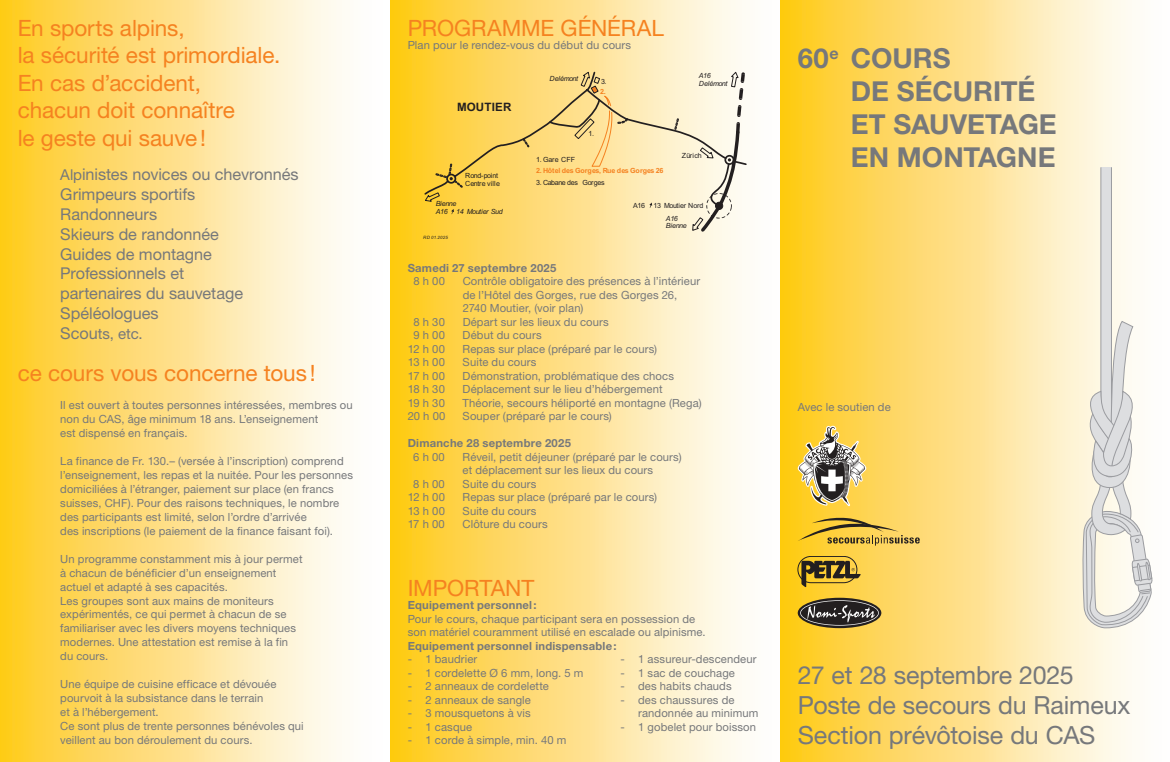
<style>
.page{position:relative;width:1170px;height:762px;background:#fff}
.page>*{position:absolute;margin:0;border:0;box-sizing:border-box;transform-origin:0 0}
.t1{font:700 27.5px/33px "Helvetica Neue";color:#76787b}
.t2{font:25px/30px "Helvetica Neue";letter-spacing:-.005em;color:#76787b}
.t3{font:22.5px/27.5px "Helvetica Neue";letter-spacing:-.005em;color:#f58220}
.t4{font:16.25px/20px "Helvetica Neue";letter-spacing:-.005em;color:#76787b}
.t5{font:15px "Helvetica Neue";color:#76787b}
.t6{font:700 11.5px "Arial";letter-spacing:.015em;color:#231f20}
.t7{font:11.25px/14px "Helvetica Neue";letter-spacing:.01em;color:#76787b}
.t8{font:700 11.25px "Helvetica Neue";letter-spacing:.02em;color:#76787b}
.t9{font:7.12px "Arial";letter-spacing:-.055em;color:#231f20}
.t10{font:italic 7.12px/8px "Arial";letter-spacing:-.06em;color:#231f20}
.t11{font:700 7.12px "Arial";letter-spacing:-.015em;color:#f58220}
.t12{font:7.12px/8px "Arial";letter-spacing:-.015em;color:#231f20}
.t13{font:italic 4.5px "Arial";letter-spacing:.04em;color:#231f20}
.s1{font-size:15px}
.s2{font-size:16.25px}
</style>
<div class="page">
<div style="left:0;top:0;width:390px;height:762px;background:linear-gradient(to right,#ffc922,#feffff)"></div>
<div style="left:390px;top:0;width:400px;height:762px;background:linear-gradient(to right,#ffc819,#feffff)"></div>
<div style="left:780px;top:0;width:389px;height:762px;background:linear-gradient(to right,#fec719,#feffff)"></div>
<div style="left:1100px;top:167px;width:11px;height:259px;background:#dddee0"></div>
<div style="left:1100px;top:167px;width:11px;height:259px;border:1px solid #9b9ca0"></div>
<svg style="left:1082px;top:321px;width:70px;height:307px"></svg>
<svg style="left:797px;top:426px;width:69px;height:80px;background:#c4af6c"></svg>
<svg style="left:797px;top:518px;width:122px;height:27px;background:#d4b042"></svg>
<svg style="left:801px;top:561px;width:59px;height:26px"></svg>
<div style="left:797px;top:556px;width:60px;height:27px;border:1px solid #231f20;border-radius:13px"></div>
<svg style="left:423px;top:72px;width:323px;height:163px;background:#f7dc8f"></svg>
<svg style="left:797px;top:598px;width:84px;height:30px"></svg>
<svg style="left:800px;top:600px;width:78px;height:25px;background:#5b5447"></svg>
<h3 class="t3" style="left:18px;top:14px;width:264px">En sports alpins,<br>la sécurité est primordiale.<br>En cas d’accident,<br>chacun doit connaître<br>le geste qui sauve!</h3>
<h3 class="t4" style="left:60px;top:164px;width:240px"><span class="s1">Alp</span>inistes novices ou chevronnés<br>Grimpeurs sportifs<br>Randonneurs<br>Skieurs de randonnée<br>Guides de montagne<br>Professionnels et<br>partenaires du sauvetage<br>Spéléologues</h3>
<h3 class="t5" style="left:60px;top:325px;width:84px"><span class="s2">Scou</span>ts, etc.</h3>
<h3 class="t3" style="left:18px;top:359px;width:299px">ce cours vous concerne tous !</h3>
<p class="t7" style="left:60px;top:398px;width:294px">Il est ouvert à toutes personnes intéressées, membres ou non du CAS, âge minimum 18 ans. L’enseignement<br>est dispensé en français.</p>
<p class="t7" style="left:60px;top:453px;width:294px">La finance de Fr. 130.– (versée à l’inscription) comprend l’enseignement, les repas et la nuitée. Pour les personnes domiciliées à l’étranger, paiement sur place (en francs suisses, CHF). Pour des raisons techniques, le nombre des participants est limité, selon l’ordre d’arrivée<br>des inscriptions (le paiement de la finance faisant foi).</p>
<p class="t7" style="left:60px;top:551px;width:244px">Un programme constamment mis à jour permet à chacun de bénéficier d’un enseignement actuel et adapté à ses capacités.<br>Les groupes sont aux mains de moniteurs expérimentés, ce qui permet à chacun de se familiariser avec les divers moyens techniques modernes. Une attestation est remise à la fin du cours.</p>
<p class="t7" style="left:60px;top:677px;width:245px">Une équipe de cuisine efficace et dévouée pourvoit à la subsistance dans le terrain<br>et à l’hébergement.<br>Ce sont plus de trente personnes bénévoles qui veillent au bon déroulement du cours.</p>
<h3 class="t3" style="left:407px;top:14px;width:257px">PROGRAMME GÉNÉRAL</h3>
<p class="t7" style="left:407px;top:38px;width:225px">Plan pour le rendez-vous du début du cours</p>
<p class="t6" style="left:457px;top:100px;width:56px">MOUTIER</p>
<p class="t12" style="left:465px;top:171px;width:36px">Rond-point<br>Centre ville</p>
<p class="t10" style="left:549px;top:75px;width:30px">Delémont</p>
<p class="t9" style="left:601px;top:76px;width:7px">3.</p>
<p class="t11" style="left:600px;top:87px;width:7px">2.</p>
<p class="t9" style="left:588px;top:129px;width:7px">1.</p>
<p class="t9" style="left:536px;top:154px;width:40px">1. Gare CFF</p>
<p class="t11" style="left:536px;top:166px;width:129px">2. Hôtel des Gorges, Rue des Gorges 26</p>
<p class="t9" style="left:536px;top:177px;width:70px">3. Cabane des Gorges</p>
<p class="t10" style="left:698px;top:71px;width:30px">A16<br>Delémont</p>
<p class="t9" style="left:682px;top:151px;width:21px">Zürich</p>
<p class="t10" style="left:435px;top:200px;width:22px">Bienne</p>
<p class="t9" style="left:633px;top:200px;width:72px">A16 13 Moutier Nord</p>
<p class="t10" style="left:435px;top:208px;width:68px">A16 14 Moutier Sud</p>
<p class="t13" style="left:423px;top:234px;width:26px">RD 01.2025</p>
<p class="t10" style="left:666px;top:215px;width:22px;line-height:7.1px">A16<br>Bienne</p>
<p class="t8" style="left:407px;top:261px;width:150px">Samedi 27 septembre 2025</p>
<p class="t7" style="left:413px;top:274px;width:33px">8 h 00</p>
<p class="t7" style="left:462px;top:274px;width:239px;line-height:13.5px">Contrôle obligatoire des présences à l’intérieur de l’Hôtel des Gorges, rue des Gorges 26,<br>2740 Moutier, (voir plan)</p>
<p class="t7" style="left:413px;top:314px;width:33px">8 h 30</p>
<p class="t7" style="left:462px;top:314px;width:148px">Départ sur les lieux du cours</p>
<p class="t7" style="left:413px;top:328px;width:33px">9 h 00</p>
<p class="t7" style="left:462px;top:328px;width:80px">Début du cours</p>
<p class="t7" style="left:407px;top:341px;width:39px">12 h 00</p>
<p class="t7" style="left:462px;top:341px;width:196px">Repas sur place (préparé par le cours)</p>
<p class="t7" style="left:407px;top:355px;width:39px">13 h 00</p>
<p class="t7" style="left:462px;top:355px;width:75px">Suite du cours</p>
<p class="t7" style="left:408px;top:368px;width:39px">17 h 00</p>
<p class="t7" style="left:462px;top:368px;width:213px">Démonstration, problématique des chocs</p>
<p class="t7" style="left:408px;top:382px;width:39px">18 h 30</p>
<p class="t7" style="left:462px;top:382px;width:201px">Déplacement sur le lieu d’hébergement</p>
<p class="t7" style="left:407px;top:395px;width:39px">19 h 30</p>
<p class="t7" style="left:462px;top:395px;width:240px">Théorie, secours héliporté en montagne (Rega)</p>
<p class="t7" style="left:407px;top:409px;width:39px">20 h 00</p>
<p class="t7" style="left:462px;top:409px;width:151px">Souper (préparé par le cours)</p>
<p class="t8" style="left:407px;top:436px;width:165px">Dimanche 28 septembre 2025</p>
<p class="t7" style="left:413px;top:449px;width:33px">6 h 00</p>
<p class="t7" style="left:462px;top:450px;width:220px;line-height:13.5px">Réveil, petit déjeuner (préparé par le cours) et déplacement sur les lieux du cours</p>
<p class="t7" style="left:413px;top:476px;width:33px">8 h 00</p>
<p class="t7" style="left:462px;top:476px;width:75px">Suite du cours</p>
<p class="t7" style="left:407px;top:490px;width:39px">12 h 00</p>
<p class="t7" style="left:462px;top:490px;width:196px">Repas sur place (préparé par le cours)</p>
<p class="t7" style="left:407px;top:503px;width:39px">13 h 00</p>
<p class="t7" style="left:462px;top:503px;width:75px">Suite du cours</p>
<p class="t7" style="left:408px;top:517px;width:39px">17 h 00</p>
<p class="t7" style="left:462px;top:517px;width:87px">Clôture du cours</p>
<h3 class="t3" style="left:407px;top:573px;width:128px">IMPORTANT</h3>
<p class="t8" style="left:407px;top:598px;width:130px">Equipement personnel:</p>
<p class="t7" style="left:407px;top:612px;width:299px;line-height:13.5px">Pour le cours, chaque participant sera en possession de son matériel couramment utilisé en escalade ou alpinisme.</p>
<p class="t8" style="left:407px;top:639px;width:210px">Equipement personnel indispensable:</p>
<p class="t7" style="left:407px;top:652px;width:71px">- 1 baudrier</p>
<p class="t7" style="left:620px;top:652px;width:138px">- 1 assureur-descendeur</p>
<p class="t7" style="left:407px;top:665px;width:177px">- 1 cordelette Ø 6 mm, long. 5 m</p>
<p class="t7" style="left:620px;top:665px;width:116px">- 1 sac de couchage</p>
<p class="t7" style="left:408px;top:679px;width:143px">- 2 anneaux de cordelette</p>
<p class="t7" style="left:620px;top:679px;width:113px">- des habits chauds</p>
<p class="t7" style="left:408px;top:692px;width:125px">- 2 anneaux de sangle</p>
<p class="t7" style="left:620px;top:692px;width:115px">- des chaussures de</p>
<p class="t7" style="left:408px;top:706px;width:124px">- 3 mousquetons à vis</p>
<p class="t7" style="left:638px;top:706px;width:122px">randonnée au minimum</p>
<p class="t7" style="left:408px;top:719px;width:66px">- 1 casque</p>
<p class="t7" style="left:620px;top:719px;width:137px">- 1 gobelet pour boisson</p>
<p class="t7" style="left:408px;top:733px;width:160px">- 1 corde à simple, min. 40 m</p>
<h1 class="t1" style="left:850px;top:41px;width:207px;text-indent:-53px">60<sup>e</sup> COURS<br>DE SÉCURITÉ<br>ET SAUVETAGE<br>EN MONTAGNE</h1>
<p class="t7" style="left:797px;top:400px;width:94px">Avec le soutien de</p>
<h2 class="t2" style="left:797px;top:660px;width:334px">27 et 28 septembre 2025<br>Poste de secours du Raimeux<br>Section prévôtoise du CAS</h2>
</div>
